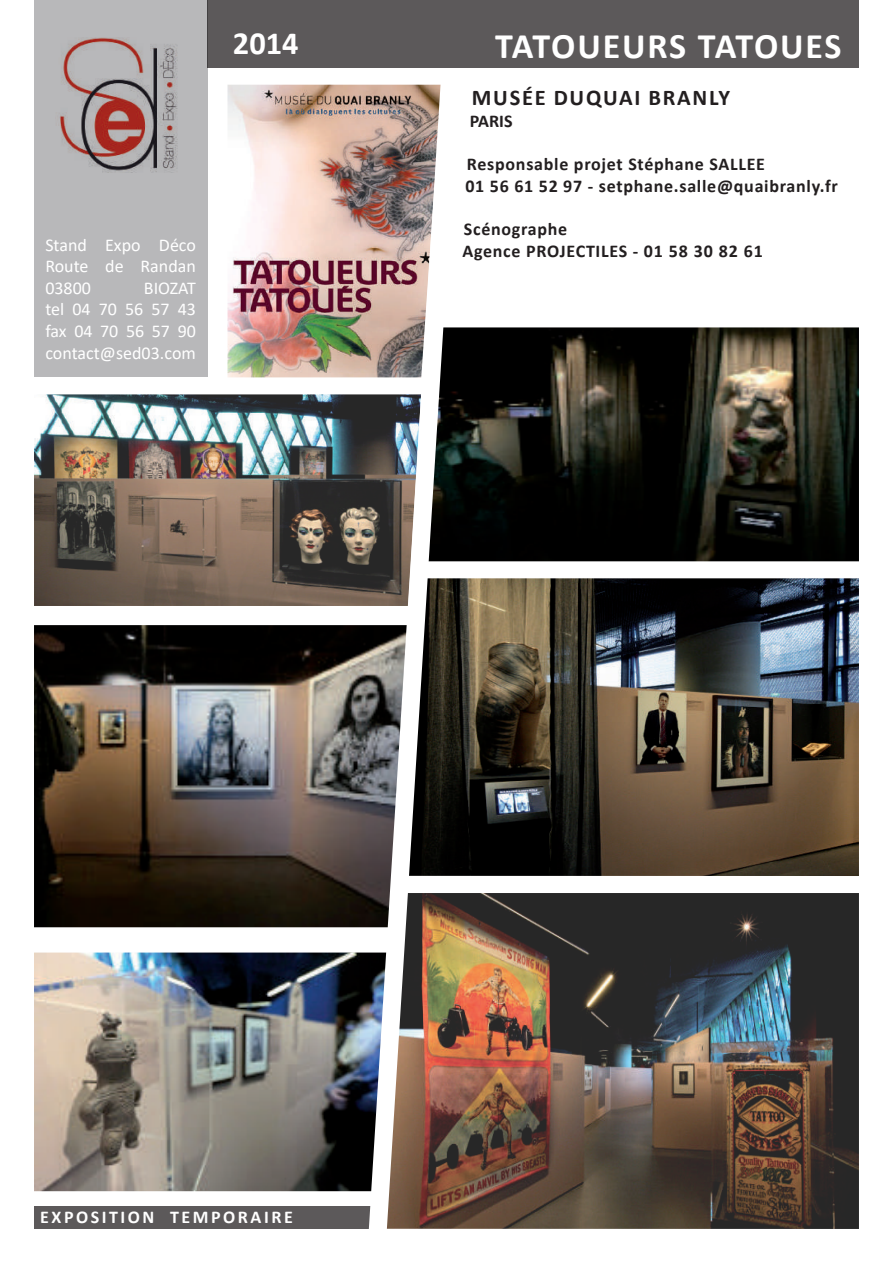
<style>
.page{position:relative;width:893px;height:1263px;background:#fff}
.page>*{position:absolute;margin:0;border:0;box-sizing:border-box;transform-origin:0 0}
.t1{font:700 36px "Calibri";letter-spacing:.04em;color:#fff}
.t2{font:700 32.4px "Calibri";color:#fff}
.t3{font:700 22.5px "Calibri";letter-spacing:.08em;color:#231f20}
.t4{font:700 18px/21.6px "Calibri";letter-spacing:.04em;color:#231f20}
.t5{font:18px/21.6px "Calibri";color:#fff;text-align:justify}
.t6{font:700 18px "Calibri";letter-spacing:.14em;color:#fff}
</style>
<div class="page">
<div style="left:34px;top:1206px;width:344px;height:23px;background:#5c595a"></div>
<div style="left:34px;top:0;width:173px;height:377px;background:#b8b8ba"></div>
<div style="left:207px;top:0;width:652px;height:67px;background:#5c595a"></div>
<img style="left:34px;top:394px;width:324px;height:212px">
<img style="left:34px;top:625px;width:324px;height:302px">
<img style="left:34px;top:952px;width:324px;height:239px">
<img style="left:469px;top:893px;width:390px;height:336px">
<img style="left:469px;top:327px;width:390px;height:234px">
<img style="left:227px;top:85px;width:131px;height:292px">
<img style="left:469px;top:578px;width:390px;height:298px">
<img style="left:358px;top:67px;width:111px;height:1162px">
<p class="t5" style="left:45px;top:233px;width:152px">Stand Expo Déco Route de Randan 03800</p>
<p class="t5" style="left:45px;top:277px;width:152px;text-indent:98px">BIOZAT tel 04 70 56 57 43 fax 04 70 56 57 90 contact@sed03.com</p>
<h2 class="t2" style="left:233px;top:21px;width:67px">2014</h2>
<h1 class="t1" style="left:495px;top:20px;width:348px">TATOUEURS TATOUES</h1>
<p class="t3" style="left:472px;top:82px;width:260px">MUSÉE DUQUAI BRANLY</p>
<p class="t4" style="left:470px;top:110px;width:44px">PARIS</p>
<p class="t4" style="left:465px;top:153px;width:374px">Responsable projet Stéphane SALLEE<br>01 56 61 52 97 - setphane.salle@quaibranly.fr</p>
<p class="t4" style="left:462px;top:218px;width:302px">Scénographe<br>Agence PROJECTILES - 01 58 30 82 61</p>
<p class="t6" style="left:40px;top:1205px;width:254px">EXPOSITION TEMPORAIRE</p>
</div>
